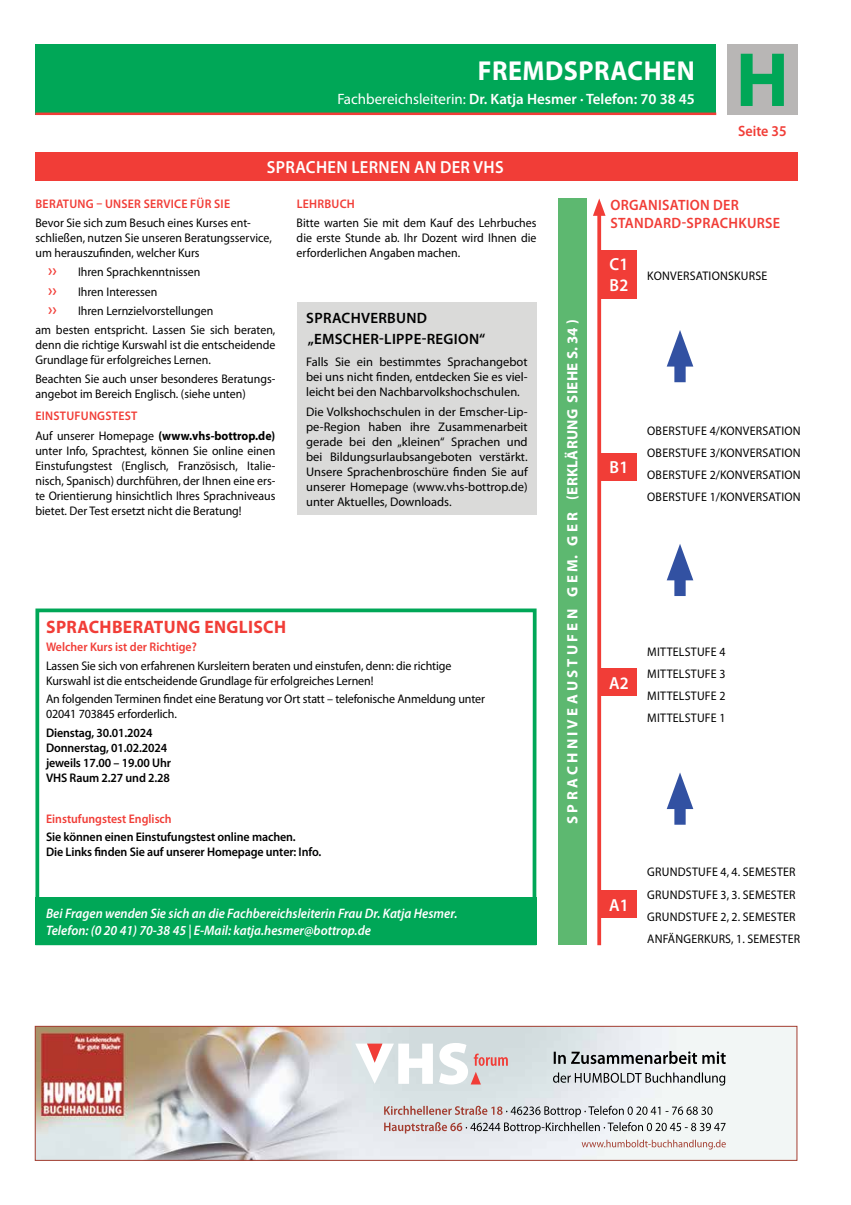
<style>
.page{position:relative;width:851px;height:1205px;background:#fff}
.page>*{position:absolute;margin:0;border:0;box-sizing:border-box;transform-origin:0 0}
.t1{font:700 77.5px "Myriad Pro";color:#00a757}
.t2{font:700 27.5px "Myriad Pro";letter-spacing:.02em;color:#fff;scale:.95 1}
.t3{font:700 18px "Myriad Pro";letter-spacing:.02em;color:#f13d37}
.t4{font:600 17.5px/21px "Myriad Pro";letter-spacing:.02em;color:#fff;scale:.95 1}
.t5{font:600 15px "Myriad Pro";color:#fff}
.t6{font:700 15px "Myriad Pro";letter-spacing:.02em;color:#fff}
.t7{font:600 15px/21px "Myriad Pro";letter-spacing:.02em;color:#000}
.t8{font:600 15px/18px "Myriad Pro";letter-spacing:.02em;color:#f13d37;scale:.95 1}
.t9{font:600 15px "Myriad Pro";letter-spacing:.02em;color:#f13d37;scale:.94 1}
.t10{font:italic 600 13.75px/16.5px "Myriad Pro";color:#fff;scale:.94 1}
.t11{font:12.5px/15px "Myriad Pro";color:#000;text-align:justify;scale:.95 1}
.t12{font:12.5px/15px "Myriad Pro";color:#000;text-align:justify}
.t13{font:12.5px/15px "Myriad Pro";color:#000;scale:.96 1}
.t14{font:600 12.5px/15px "Myriad Pro";letter-spacing:-.01em;color:#000;scale:.96 1}
.t15{font:12.5px/22.1px "Myriad Pro";letter-spacing:.02em;color:#000;scale:.95 1}
.t16{font:700 12.5px/19.2px "Myriad Pro";color:#000;scale:.95 1}
.t17{font:600 12.5px "Myriad Pro";color:#f13d37;scale:.95 1}
.t18{font:600 12.5px "Myriad Pro";letter-spacing:.02em;color:#f13d37;scale:.95 1}
.s1{font-weight:400}
.s2{font-weight:600;font-size:17.5px;color:#f13d37}
.s3{font-weight:600;color:#f13d37}
</style>
<div class="page">
<div style="left:35px;top:44px;width:681px;height:71px;background:#00a757"></div>
<hr style="left:35px;top:113px;width:681px;height:2px;background:#f13d37">
<div style="left:726px;top:44px;width:71px;height:71px;background:#b8b6b5"></div>
<div style="left:35px;top:152px;width:762px;height:29px;background:#f13d37"></div>
<div style="left:297px;top:303px;width:240px;height:212px;background:#dadad9"></div>
<svg style="left:35px;top:608px;width:502px;height:338px"></svg>
<div style="left:35px;top:897px;width:501px;height:48px;background:#00a757"></div>
<div style="left:557px;top:198px;width:29px;height:747px;background:#5db870"></div>
<div style="left:601px;top:890px;width:35px;height:27px;background:#f13d37"></div>
<div style="left:601px;top:668px;width:35px;height:28px;background:#f13d37"></div>
<div style="left:601px;top:453px;width:35px;height:27px;background:#f13d37"></div>
<div style="left:601px;top:250px;width:35px;height:48px;background:#f13d37"></div>
<svg style="left:597px;top:216px;width:4px;height:729px;background:#f24e49"></svg>
<svg style="left:593px;top:198px;width:12px;height:18px"></svg>
<div style="left:674px;top:351px;width:11px;height:31px;background:#3251a2"></div>
<svg style="left:667px;top:330px;width:26px;height:36px"></svg>
<div style="left:674px;top:565px;width:11px;height:31px;background:#3251a2"></div>
<svg style="left:667px;top:544px;width:26px;height:36px"></svg>
<div style="left:674px;top:794px;width:11px;height:31px;background:#3251a2"></div>
<svg style="left:666px;top:772px;width:27px;height:37px"></svg>
<img style="left:37px;top:1028px;width:758px;height:130px">
<div style="left:35px;top:1026px;width:762px;height:134px;border:1px solid #a33d30"></div>
<svg style="left:581px;top:1139px;width:144px;height:10px"></svg>
<svg style="left:384px;top:1106px;width:341px;height:27px"></svg>
<svg style="left:553px;top:1072px;width:172px;height:13px"></svg>
<svg style="left:553px;top:1051px;width:172px;height:13px"></svg>
<svg style="left:355px;top:1043px;width:153px;height:41px"></svg>
<h2 class="t2" style="left:477px;top:53px;width:230px">FREMDSPRACHEN</h2>
<h1 class="t1" style="left:735px;top:29px;width:55px">H</h1>
<p class="t5" style="left:337px;top:89px;width:359px"><span class="s1">Fachbereichsleiterin:</span> Dr. Katja Hesmer · Telefon: 70 38 45</p>
<h3 class="t4" style="left:267px;top:156px;width:251px">SPRACHEN LERNEN AN DER VHS</h3>
<p class="t18" style="left:36px;top:196px;width:206px">BERATUNG – UNSER SERVICE FÜR SIE</p>
<p class="t11" style="left:35px;top:215px;width:250px;text-align:left">Bevor Sie sich zum Besuch eines Kurses ent&shy;schließen, nutzen Sie unseren Beratungsservice, um herauszufinden, welcher Kurs</p>
<p class="t11" style="left:48px;top:264px;width:162px"><span class="s2">››</span> Ihren Sprachkenntnissen</p>
<p class="t11" style="left:48px;top:284px;width:116px"><span class="s2">››</span> Ihren Interessen</p>
<p class="t11" style="left:48px;top:303px;width:175px"><span class="s2">››</span> Ihren Lernzielvorstellungen</p>
<p class="t11" style="left:35px;top:322px;width:254px">am besten entspricht. Lassen Sie sich beraten,</p>
<p class="t11" style="left:35px;top:337px;width:254px">denn die richtige Kurswahl ist die entscheidende<br>Grundlage für erfolgreiches Lernen.</p>
<p class="t11" style="left:35px;top:371px;width:254px">Beachten Sie auch unser besonderes Beratungs&shy;angebot im Bereich Englisch. (siehe unten)</p>
<p class="t16" style="left:35px;top:406px;width:254px"><span class="s3">EINSTUFUNGSTEST<br></span><span class="s1">Auf unserer Homepage</span> (www.vhs-bottrop.de)</p>
<p class="t11" style="left:35px;top:443px;width:254px">unter Info, Sprachtest, können Sie online einen Einstufungstest (Englisch, Französisch, Italie&shy;nisch, Spanisch) durchführen, der Ihnen eine ers&shy;te Orientierung hinsichtlich Ihres Sprachniveaus bietet. Der Test ersetzt nicht die Beratung!</p>
<p class="t18" style="left:297px;top:196px;width:63px">LEHRBUCH</p>
<p class="t11" style="left:296px;top:215px;width:254px">Bitte warten Sie mit dem Kauf des Lehrbuches die erste Stunde ab. Ihr Dozent wird Ihnen die erforderlichen Angaben machen.</p>
<p class="t7" style="left:306px;top:307px;width:181px">SPRACHVERBUND „EMSCHER-LIPPE-REGION“</p>
<p class="t12" style="left:306px;top:354px;width:223px">Falls Sie ein bestimmtes Sprachangebot bei uns nicht finden, entdecken Sie es viel&shy;leicht bei den Nachbarvolkshochschulen.</p>
<p class="t12" style="left:306px;top:404px;width:223px">Die Volkshochschulen in der Emscher-Lip&shy;pe-Region haben ihre Zusammenarbeit gerade bei den „kleinen“ Sprachen und bei Bildungsurlaubsangeboten verstärkt.<br>Unsere Sprachenbroschüre finden Sie auf unserer Homepage (www.vhs-bottrop.de) unter Aktuelles, Downloads.</p>
<h3 class="t3" style="left:46px;top:615px;width:241px">SPRACHBERATUNG ENGLISCH</h3>
<p class="t17" style="left:46px;top:639px;width:160px">Welcher Kurs ist der Richtige?</p>
<p class="t13" style="left:46px;top:658px;width:423px">Lassen Sie sich von erfahrenen Kursleitern beraten und einstufen, denn: die richtige<br>Kurswahl ist die entscheidende Grundlage für erfolgreiches Lernen!</p>
<p class="t13" style="left:46px;top:691px;width:458px">An folgenden Terminen findet eine Beratung vor Ort statt – telefonische Anmeldung unter<br>02041 703845 erforderlich.</p>
<p class="t14" style="left:46px;top:725px;width:132px">Dienstag, 30.01.2024<br>Donnerstag, 01.02.2024 jeweils 17.00 – 19.00 Uhr<br>VHS Raum 2.27 und 2.28</p>
<p class="t17" style="left:46px;top:810px;width:134px">Einstufungstest Englisch</p>
<p class="t14" style="left:46px;top:829px;width:288px">Sie können einen Einstufungstest online machen.<br>Die Links finden Sie auf unserer Homepage unter: Info.</p>
<p class="t10" style="left:46px;top:905px;width:439px">Bei Fragen wenden Sie sich an die Fachbereichsleiterin Frau Dr. Katja Hesmer.<br>Telefon: (0 20 41) 70-38 45 | E-Mail: katja.hesmer@bottrop.de</p>
<p class="t6" style="left:562px;top:824px;width:506px;rotate:-90deg">S P R A C H N I V E A U S T U F E N G E M. G E R (ERKLÄRUNG SIEHE S. 34 )</p>
<p class="t9" style="left:738px;top:122px;width:53px">Seite 35</p>
<p class="t8" style="left:610px;top:195px;width:180px">ORGANISATION DER<br>STANDARD-SPRACHKURSE</p>
<h3 class="t4" style="left:609px;top:253px;width:21px">C1<br>B2</h3>
<p class="t15" style="left:647px;top:264px;width:128px">KONVERSATIONSKURSE</p>
<h3 class="t4" style="left:609px;top:456px;width:21px">B1</h3>
<p class="t11" style="left:647px;top:419px;width:163px;line-height:22.1px">OBERSTUFE 4/KONVERSATION OBERSTUFE 3/KONVERSATION OBERSTUFE 2/KONVERSATION OBERSTUFE 1/KONVERSATION</p>
<h3 class="t4" style="left:609px;top:672px;width:22px">A2</h3>
<p class="t11" style="left:647px;top:640px;width:84px;line-height:22.1px">MITTELSTUFE 4<br>MITTELSTUFE 3<br>MITTELSTUFE 2<br>MITTELSTUFE 1</p>
<h3 class="t4" style="left:609px;top:893px;width:22px">A1</h3>
<p class="t15" style="left:647px;top:861px;width:162px">GRUNDSTUFE 4, 4. SEMESTER<br>GRUNDSTUFE 3, 3. SEMESTER<br>GRUNDSTUFE 2, 2. SEMESTER<br>ANFÄNGERKURS, 1. SEMESTER</p>
</div>
